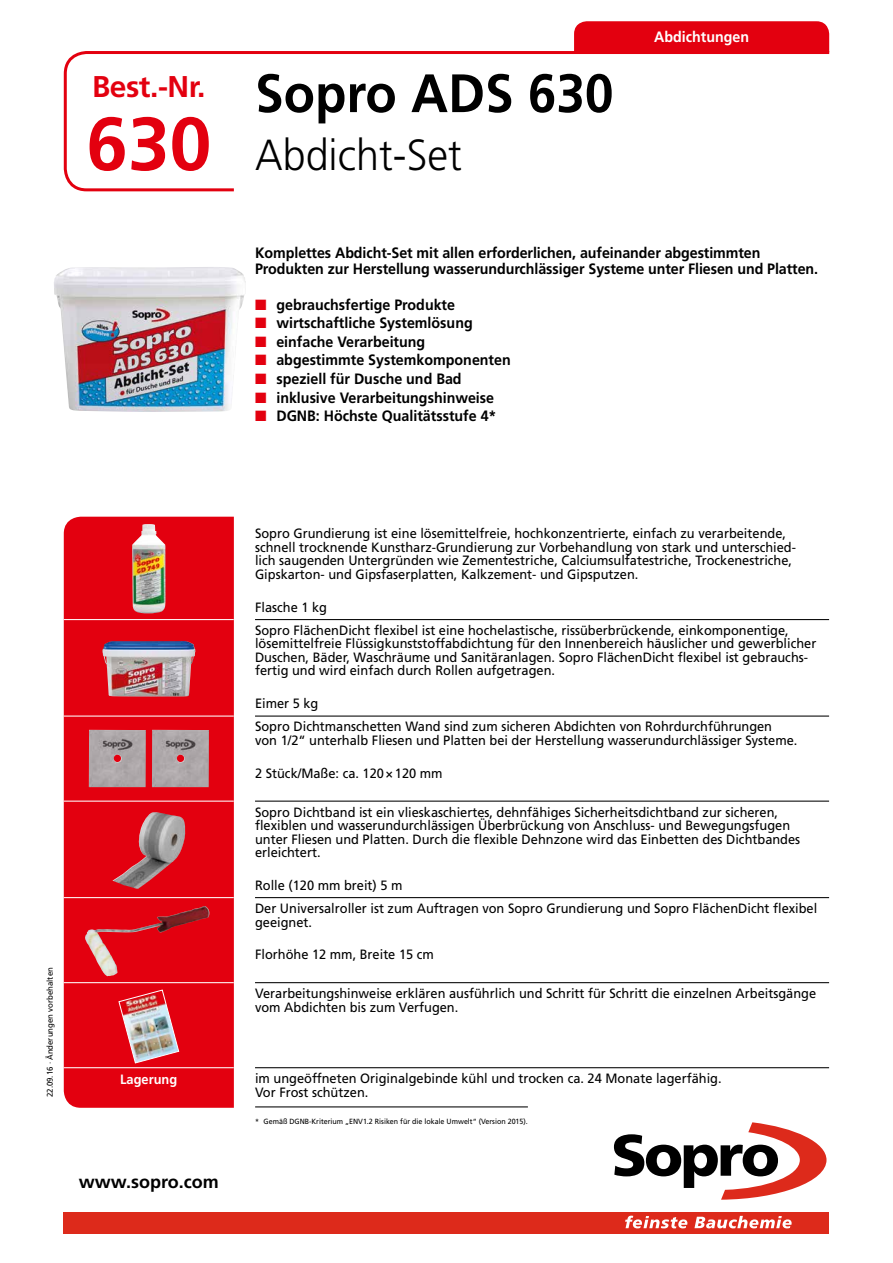
<style>
.page{position:relative;width:893px;height:1263px;background:#fff}
.page>*{position:absolute;margin:0;border:0;box-sizing:border-box;transform-origin:0 0}
.t1{font:700 75px "Frutiger LT";color:#e3000f}
.t2{font:700 54px "Frutiger LT";color:#000;scale:.95 1}
.t3{font:300 43.5px "Frutiger LT";color:#000;scale:.95 1}
.t4{font:700 30px "Frutiger LT";letter-spacing:-.015em;color:#e3000f}
.t5{font:700 18px "Frutiger LT";color:#000}
.t6{font:700 15px/16.5px "Frutiger LT";color:#000;scale:.95 1}
.t7{font:700 15px "Frutiger LT";color:#fff;scale:.95 1}
.t8{font:13.5px/13.5px "Frutiger LT";color:#000;scale:.95 1}
.t9{font:700 13.5px "Frutiger LT";color:#fff;scale:.95 1}
.t10{font:8.25px "Frutiger LT";color:#000;scale:.95 1}
.t11{font:7.5px "Frutiger LT";color:#000;scale:.95 1}
.s1{color:#e3000f}
</style>
<div class="page">
<div style="left:64px;top:1212px;width:765px;height:21px;background:#dd2a1b"></div>
<svg style="left:625px;top:1216px;width:62px;height:12px"></svg>
<svg style="left:694px;top:1216px;width:98px;height:12px"></svg>
<svg style="left:614px;top:1122px;width:212px;height:78px"></svg>
<div style="left:574px;top:21px;width:255px;height:29px;background:#e3000f"></div>
<svg style="left:63px;top:50px;width:767px;height:142px"></svg>
<div style="left:64px;top:517px;width:170px;height:591px;background:#e3000f"></div>
<hr style="left:64px;top:619px;width:170px;height:1px;background:#fff">
<hr style="left:64px;top:715px;width:170px;height:2px;background:#fff">
<hr style="left:64px;top:801px;width:170px;height:1px;background:#fff">
<hr style="left:64px;top:897px;width:170px;height:1px;background:#fff">
<hr style="left:64px;top:982px;width:170px;height:1px;background:#fff">
<hr style="left:64px;top:1067px;width:170px;height:1px;background:#fff">
<hr style="left:255px;top:619px;width:574px;height:1px;background:#000">
<hr style="left:255px;top:715px;width:574px;height:2px;background:#000">
<hr style="left:255px;top:801px;width:574px;height:1px;background:#000">
<hr style="left:255px;top:897px;width:574px;height:1px;background:#000">
<hr style="left:255px;top:982px;width:574px;height:1px;background:#000">
<hr style="left:255px;top:1067px;width:574px;height:1px;background:#000">
<img style="left:132px;top:524px;width:34px;height:89px">
<img style="left:102px;top:641px;width:93px;height:56px">
<img style="left:89px;top:730px;width:57px;height:57px">
<img style="left:152px;top:730px;width:57px;height:57px">
<img style="left:112px;top:812px;width:74px;height:77px">
<img style="left:85px;top:906px;width:118px;height:70px">
<img style="left:118px;top:989px;width:61px;height:75px">
<img style="left:54px;top:267px;width:192px;height:145px">
<hr style="left:255px;top:1106px;width:273px;height:1px;background:#000">
<h3 class="t4" style="left:92px;top:69px;width:115px">Best.-Nr.</h3>
<h1 class="t1" style="left:86px;top:100px;width:127px">630</h1>
<h2 class="t2" style="left:255px;top:62px;width:379px">Sopro ADS 630</h2>
<h3 class="t3" style="left:255px;top:130px;width:219px">Abdicht-Set</h3>
<p class="t7" style="left:654px;top:28px;width:101px">Abdichtungen</p>
<p class="t6" style="left:255px;top:244px;width:594px">Komplettes Abdicht-Set mit allen erforderlichen, aufeinander abgestimmten<br>Produkten zur Herstellung wasserundurchlässiger Systeme unter Fliesen und Platten.</p>
<p class="t6" style="left:255px;top:296px;width:212px"><span class="s1">■</span> gebrauchsfertige Produkte</p>
<p class="t6" style="left:255px;top:315px;width:231px"><span class="s1">■</span> wirtschaftliche Systemlösung</p>
<p class="t6" style="left:255px;top:333px;width:181px"><span class="s1">■</span> einfache Verarbeitung</p>
<p class="t6" style="left:255px;top:352px;width:271px"><span class="s1">■</span> abgestimmte Systemkomponenten</p>
<p class="t6" style="left:255px;top:371px;width:219px"><span class="s1">■</span> speziell für Dusche und Bad</p>
<p class="t6" style="left:255px;top:389px;width:253px"><span class="s1">■</span> inklusive Verarbeitungshinweise</p>
<p class="t6" style="left:255px;top:408px;width:256px"><span class="s1">■</span> DGNB: Höchste Qualitätsstufe 4*</p>
<p class="t10" style="left:45px;top:1097px;width:138px;rotate:-90deg">22.09.16 · Änderungen vorbehalten</p>
<p class="t8" style="left:255px;top:527px;width:571px">Sopro Grundierung ist eine lösemittelfreie, hochkonzentrierte, einfach zu verarbeitende, schnell trocknende Kunstharz-Grundierung zur Vorbehandlung von stark und unterschied&shy;lich saugenden Untergründen wie Zementestriche, Calciumsulfatestriche, Trockenestriche, Gipskarton- und Gipsfaserplatten, Kalkzement- und Gipsputzen.</p>
<p class="t8" style="left:255px;top:596px;width:563px;line-height:23.1px">Flasche 1 kg<br>Sopro FlächenDicht flexibel ist eine hochelastische, rissüberbrückende, einkomponentige,</p>
<p class="t8" style="left:255px;top:637px;width:592px">lösemittelfreie Flüssigkunststoffabdichtung für den Innenbereich häuslicher und gewerblicher<br>Duschen, Bäder, Waschräume und Sanitäranlagen. Sopro FlächenDicht flexibel ist gebrauchs&shy;fertig und wird einfach durch Rollen aufgetragen.</p>
<p class="t8" style="left:255px;top:692px;width:546px;line-height:23.1px">Eimer 5 kg<br>Sopro Dichtmanschetten Wand sind zum sicheren Abdichten von Rohrdurchführungen</p>
<p class="t8" style="left:255px;top:733px;width:572px">von 1/2“ unterhalb Fliesen und Platten bei der Herstellung wasserundurchlässiger Systeme.</p>
<p class="t8" style="left:255px;top:766px;width:199px">2 Stück/Maße: ca. 120×120 mm</p>
<p class="t8" style="left:255px;top:805px;width:575px">Sopro Dichtband ist ein vlieskaschiertes, dehnfähiges Sicherheitsdichtband zur sicheren, flexiblen und wasserundurchlässigen Überbrückung von Anschluss- und Bewegungsfugen unter Fliesen und Platten. Durch die flexible Dehnzone wird das Einbetten des Dichtbandes erleichtert.</p>
<p class="t8" style="left:255px;top:874px;width:593px;line-height:23.1px">Rolle (120 mm breit) 5 m<br>Der Universalroller ist zum Auftragen von Sopro Grundierung und Sopro FlächenDicht flexibel</p>
<p class="t8" style="left:255px;top:915px;width:62px">geeignet.</p>
<p class="t8" style="left:255px;top:948px;width:190px">Florhöhe 12 mm, Breite 15 cm</p>
<p class="t8" style="left:255px;top:987px;width:592px">Verarbeitungshinweise erklären ausführlich und Schritt für Schritt die einzelnen Arbeitsgänge vom Abdichten bis zum Verfugen.</p>
<p class="t9" style="left:120px;top:1071px;width:62px">Lagerung</p>
<p class="t8" style="left:255px;top:1072px;width:493px">im ungeöffneten Originalgebinde kühl und trocken ca. 24 Monate lagerfähig.<br>Vor Frost schützen.</p>
<h3 class="t5" style="left:79px;top:1171px;width:141px">www.sopro.com</h3>
<p class="t11" style="left:255px;top:1117px;width:289px">* Gemäß DGNB-Kriterium „ENV1.2 Risiken für die lokale Umwelt“ (Version 2015).</p>
</div>
